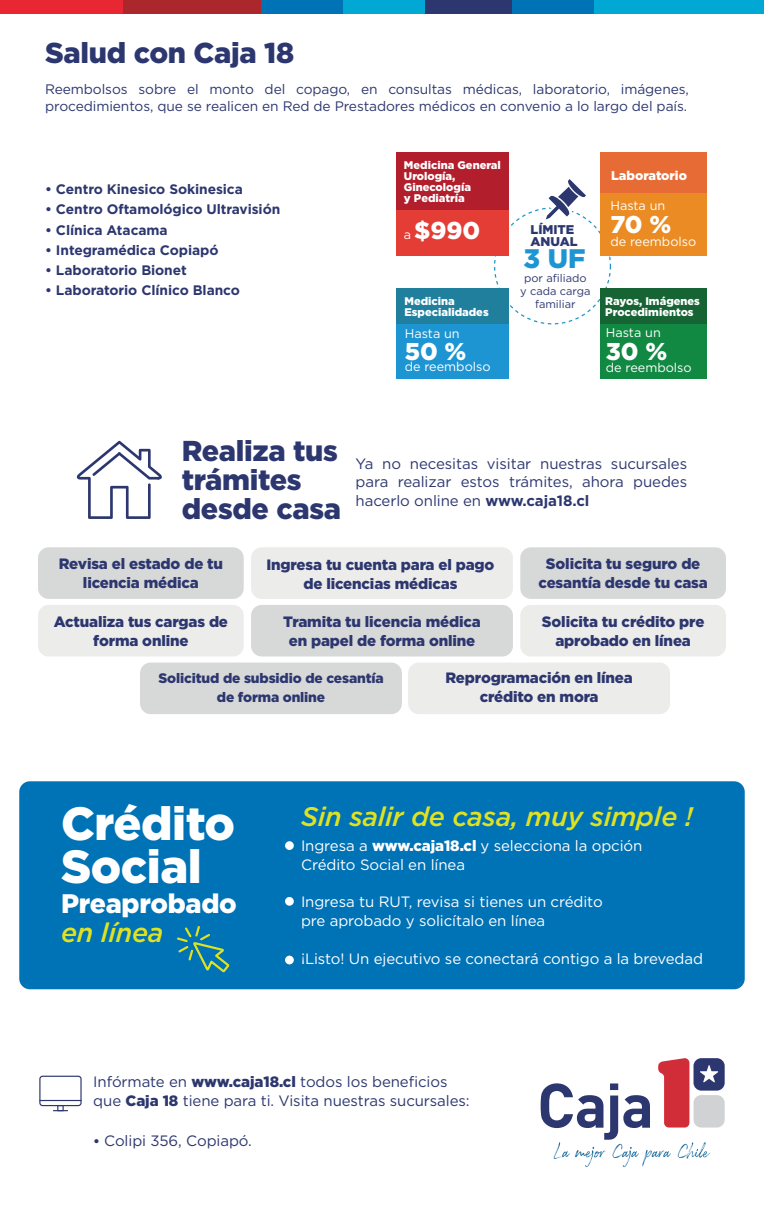
<style>
.page{position:relative;width:764px;height:1213px;background:#fff}
.page>*{position:absolute;margin:0;border:0;box-sizing:border-box;transform-origin:0 0}
.t1{font:900 46.5px/42.4px "Gotham";letter-spacing:-.01em;color:#fff}
.t2{font:900 28.75px/28.8px "Gotham";letter-spacing:-.01em;color:#2d376f}
.t3{font:italic 500 26.88px "Gotham";letter-spacing:-.01em;color:#dfe220}
.t4{font:900 26.88px "Gotham";letter-spacing:-.01em;color:#fff}
.t5{font:900 26.88px "Gotham";color:#1e95d3}
.t6{font:900 24.38px "Gotham";color:#fff}
.t7{font:900 15px/18.8px "Gotham";letter-spacing:-.01em;color:#2d376f;text-align:center}
.t8{font:15px/18.8px "Gotham";letter-spacing:-.005em;color:#2d376f;text-align:justify}
.t9{font:15px/18.8px "Gotham";letter-spacing:-.005em;color:#fff}
.t10{font:13.75px/17.5px "Gotham";letter-spacing:-.005em;color:#2d376f}
.t11{font:700 13.75px "Gotham";letter-spacing:-.005em;color:#2d376f}
.t12{font:900 13.75px/18.8px "Gotham";letter-spacing:-.01em;color:#2d376f;text-align:center}
.t13{font:12.62px "Gotham";color:#fff}
.t14{font:900 12.62px/11.1px "Gotham";color:#2d376f}
.t15{font:900 12.62px "Gotham";color:#fff}
.t16{font:900 11.12px/11.1px "Gotham";color:#fff}
.t17{font:11.12px/12.6px "Gotham";color:#2d376f;text-align:center}
.s1{font-weight:700}
.s2{font-weight:900}
.s3{font-weight:700;font-size:13.75px}
</style>
<div class="page">
<div style="left:343px;top:0;width:82px;height:14px;background:#00a8d3"></div>
<div style="left:260px;top:0;width:83px;height:14px;background:#0072b6"></div>
<div style="left:425px;top:0;width:87px;height:14px;background:#2d376f"></div>
<div style="left:512px;top:0;width:83px;height:14px;background:#0072b6"></div>
<div style="left:595px;top:0;width:169px;height:14px;background:#00a8d3"></div>
<div style="left:0;top:0;width:123px;height:14px;background:#e92732"></div>
<div style="left:123px;top:0;width:137px;height:14px;background:#ab272c"></div>
<div style="left:38px;top:547px;width:206px;height:52px;background:#d7d9d8;border-radius:11px"></div>
<div style="left:520px;top:547px;width:206px;height:52px;background:#d7d9d8;border-radius:11px"></div>
<div style="left:251px;top:547px;width:262px;height:52px;background:#ececea;border-radius:11px"></div>
<div style="left:140px;top:662px;width:262px;height:52px;background:#d7d9d8;border-radius:11px"></div>
<div style="left:408px;top:662px;width:262px;height:52px;background:#ececea;border-radius:11px"></div>
<div style="left:38px;top:605px;width:206px;height:51px;background:#ececea;border-radius:11px"></div>
<div style="left:251px;top:605px;width:262px;height:51px;background:#d7d9d8;border-radius:11px"></div>
<div style="left:520px;top:605px;width:206px;height:51px;background:#ececea;border-radius:11px"></div>
<svg style="left:77px;top:441px;width:85px;height:78px"></svg>
<div style="left:19px;top:781px;width:725px;height:208px;background:#0072b6;border-radius:11px"></div>
<svg style="left:177px;top:926px;width:53px;height:47px"></svg>
<div style="left:285px;top:841px;width:9px;height:9px;background:#fff;border-radius:50%"></div>
<div style="left:285px;top:956px;width:9px;height:8px;background:#fff;border-radius:50%"></div>
<div style="left:285px;top:897px;width:9px;height:9px;background:#fff;border-radius:50%"></div>
<svg style="left:39px;top:1076px;width:43px;height:35px"></svg>
<hr style="left:39px;top:1100px;width:43px;height:1px;background:#2d376f">
<svg style="left:540px;top:1058px;width:184px;height:109px"></svg>
<svg style="left:542px;top:179px;width:49px;height:45px"></svg>
<div style="left:396px;top:152px;width:113px;height:104px;background:#e33d35"></div>
<div style="left:396px;top:152px;width:113px;height:58px;background:#b31e2d"></div>
<div style="left:396px;top:288px;width:113px;height:91px;background:#1e95d3"></div>
<div style="left:396px;top:288px;width:113px;height:36px;background:#1f7f9d"></div>
<div style="left:600px;top:288px;width:107px;height:91px;background:#128943"></div>
<div style="left:600px;top:288px;width:107px;height:36px;background:#166333"></div>
<div style="left:600px;top:165px;width:107px;height:91px;background:#eb8b23"></div>
<div style="left:600px;top:152px;width:107px;height:41px;background:#e66b35"></div>
<h2 class="t2" style="left:45px;top:38px;width:250px">Salud con Caja 18</h2>
<p class="t10" style="left:45px;top:80px;width:645px">Reembolsos sobre el monto del copago, en consultas médicas, laboratorio, imágenes, procedimientos, que se realicen en Red de Prestadores médicos en convenio a lo largo del país.</p>
<p class="t11" style="left:45px;top:180px;width:199px">• Centro Kinesico Sokinesica</p>
<p class="t11" style="left:45px;top:200px;width:237px">• Centro Oftamológico Ultravisión</p>
<p class="t11" style="left:45px;top:220px;width:124px">• Clínica Atacama</p>
<p class="t11" style="left:45px;top:240px;width:175px">• Integramédica Copiapó</p>
<p class="t11" style="left:45px;top:261px;width:143px">• Laboratorio Bionet</p>
<p class="t11" style="left:45px;top:281px;width:196px">• Laboratorio Clínico Blanco</p>
<p class="t16" style="left:404px;top:159px;width:98px">Medicina General<br>Urología,<br>Ginecología<br>y Pediatría</p>
<h3 class="t6" style="left:414px;top:214px;width:68px">$990</h3>
<p class="t13" style="left:404px;top:227px;width:9px">a</p>
<p class="t14" style="left:530px;top:224px;width:49px">LÍMITE<br>ANUAL</p>
<h3 class="t5" style="left:523px;top:240px;width:63px">3 UF</h3>
<p class="t17" style="left:520px;top:272px;width:72px">por afiliado y cada carga</p>
<p class="t16" style="left:404px;top:295px;width:52px">Medicina</p>
<p class="t17" style="left:535px;top:297px;width:42px">familiar</p>
<p class="t16" style="left:404px;top:307px;width:86px">Especialidades</p>
<h3 class="t6" style="left:405px;top:334px;width:63px">50 %</h3>
<p class="t13" style="left:405px;top:325px;width:56px">Hasta un</p>
<p class="t13" style="left:405px;top:358px;width:87px">de reembolso</p>
<p class="t15" style="left:611px;top:167px;width:77px">Laboratorio</p>
<h3 class="t6" style="left:610px;top:207px;width:62px">70 %</h3>
<p class="t13" style="left:610px;top:197px;width:56px">Hasta un</p>
<p class="t13" style="left:610px;top:234px;width:87px">de reembolso</p>
<p class="t16" style="left:605px;top:295px;width:96px">Rayos, Imágenes<br>Procedimientos</p>
<h3 class="t6" style="left:606px;top:335px;width:63px">30 %</h3>
<p class="t13" style="left:606px;top:324px;width:56px">Hasta un</p>
<p class="t13" style="left:606px;top:359px;width:87px">de reembolso</p>
<h2 class="t2" style="left:182px;top:436px;width:161px">Realiza tus trámites desde casa</h2>
<p class="t8" style="left:355px;top:454px;width:333px">Ya no necesitas visitar nuestras sucursales para realizar estos trámites, ahora puedes hacerlo online en <span class="s1">www.caja18.cl</span></p>
<p class="t7" style="left:59px;top:554px;width:166px">Revisa el estado de tu licencia médica</p>
<p class="t7" style="left:54px;top:612px;width:176px">Actualiza tus cargas de forma online</p>
<p class="t7" style="left:283px;top:612px;width:199px">Tramita tu licencia médica en papel de forma online</p>
<p class="t7" style="left:542px;top:612px;width:164px">Solicita tu crédito pre aprobado en línea</p>
<p class="t12" style="left:158px;top:669px;width:227px">Solicitud de subsidio de cesantía de forma online</p>
<p class="t7" style="left:445px;top:668px;width:189px">Reprogramación en línea crédito en mora</p>
<p class="t7" style="left:538px;top:554px;width:171px">Solicita tu seguro de cesantía desde tu casa</p>
<p class="t7" style="left:266px;top:556px;width:229px">Ingresa tu cuenta para el pago de licencias médicas</p>
<h1 class="t1" style="left:61px;top:802px;width:176px">Crédito<br>Social</h1>
<h3 class="t4" style="left:61px;top:885px;width:177px">Preaprobado</h3>
<h3 class="t3" style="left:61px;top:915px;width:104px">en línea</h3>
<h3 class="t3" style="left:301px;top:799px;width:393px">Sin salir de casa, muy simple !</h3>
<p class="t9" style="left:301px;top:836px;width:343px">Ingresa a <span class="s2">www.caja18.cl</span> y selecciona la opción<br>Crédito Social en línea</p>
<p class="t9" style="left:301px;top:892px;width:303px">Ingresa tu RUT, revisa si tienes un crédito pre aprobado y solicítalo en línea</p>
<p class="t9" style="left:301px;top:948px;width:403px">¡Listo! Un ejecutivo se conectará contigo a la brevedad</p>
<p class="t8" style="left:93px;top:1072px;width:378px">Infórmate en <span class="s2">www.caja18.cl</span> todos los beneficios que <span class="s2">Caja 18</span> tiene para ti. Visita nuestras sucursales:</p>
<p class="t8" style="left:93px;top:1130px;width:160px"><span class="s3">•</span> Colipi 356, Copiapó.</p>
</div>
